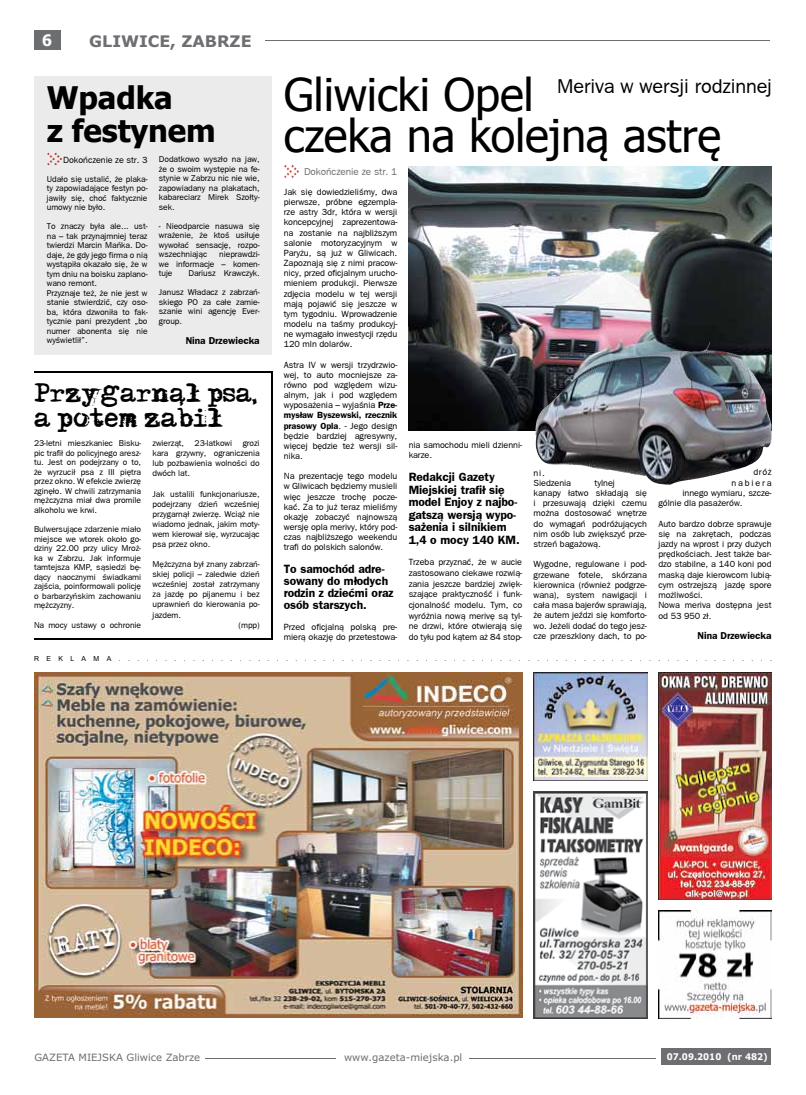
<style>
.page{position:relative;width:806px;height:1095px;background:#fff}
.page>*{position:absolute;margin:0;border:0;box-sizing:border-box;transform-origin:0 0}
.t1{font:45px/41.4px "Tahoma";letter-spacing:-.005em;color:#000}
.t2{font:700 31px/32.8px "Tahoma";letter-spacing:-.005em;color:#000}
.t3{font:24px "Maszyna";letter-spacing:-.005em;color:#000}
.t4{font:23.5px "Maszyna";letter-spacing:-.005em;color:#000}
.t5{font:20px "Frankfurt Gothic";letter-spacing:-.005em;color:#000}
.t6{font:700 16px "Verdana";color:#6d6e71}
.t7{font:700 16px "Verdana";color:#fff;scale:.92 1}
.t8{font:700 12px/12.5px "Frankfurt Gothic";letter-spacing:-.005em;color:#000}
.t9{font:10.1px "Verdana";color:#6d6e71}
.t10{font:700 10px "Frankfurt Gothic";letter-spacing:-.005em;color:#000}
.t11{font:10px "Frankfurt Gothic";letter-spacing:-.005em;color:#6d6e71}
.t12{font:700 9.3px "Verdana";color:#fff;scale:.92 1}
.t13{font:9px/10.1px "Frankfurt Gothic";letter-spacing:-.005em;color:#000}
.t14{font:9px "Frankfurt Gothic";letter-spacing:.2em;color:#000}
.t15{font:8.5px/9.5px "Frankfurt Gothic";letter-spacing:-.005em;color:#000;text-align:justify}
.t16{font:6.9px "PL Arial";letter-spacing:1.07em;color:#000}
.s1{font-weight:700}
</style>
<div class="page">
<div style="left:34px;top:77px;width:237px;height:277px;background:#ebebec"></div>
<div style="left:34px;top:31px;width:27px;height:19px;background:#6d6e71"></div>
<hr style="left:266px;top:40px;width:503px;height:1px;background:#6d6e71">
<div style="left:661px;top:1048px;width:109px;height:16px;background:#6d6e71"></div>
<hr style="left:468px;top:1057px;width:187px;height:1px;background:#6d6e71">
<hr style="left:205px;top:1057px;width:131px;height:1px;background:#6d6e71">
<img style="left:284px;top:165px;width:15px;height:13px">
<img style="left:533px;top:672px;width:113px;height:108px">
<img style="left:658px;top:910px;width:113px;height:108px">
<img style="left:34px;top:672px;width:488px;height:345px">
<img style="left:533px;top:791px;width:113px;height:227px">
<img style="left:658px;top:672px;width:113px;height:227px">
<img style="left:408px;top:167px;width:363px;height:264px">
<img style="left:533px;top:342px;width:238px;height:142px">
<img style="left:47px;top:152px;width:15px;height:14px">
<hr style="left:34px;top:372px;width:238px;height:1px;background:#000">
<hr style="left:271px;top:372px;width:1px;height:267px;background:#000">
<hr style="left:34px;top:638px;width:238px;height:1px;background:#000">
<h3 class="t7" style="left:42px;top:34px;width:13px">6</h3>
<h3 class="t6" style="left:89px;top:35px;width:164px">GLIWICE, ZABRZE</h3>
<h2 class="t2" style="left:47px;top:79px;width:170px">Wpadka<br>z festynem</h2>
<p class="t13" style="left:63px;top:154px;width:86px">Dokończenie ze str. 3</p>
<p class="t15" style="left:47px;top:174px;width:102px">Udało się ustalić, że plaka&shy;ty zapowiadające festyn po&shy;jawiły się, choć faktycznie umowy nie było.</p>
<p class="t15" style="left:47px;top:221px;width:102px;text-align:left">To znaczy była ale... ust&shy;na – tak przynajmniej teraz twierdzi Marcin Mańka. Do&shy;daje, że gdy jego firma o nią wystąpiła okazało się, że w tym dniu na boisku zaplano&shy;wano remont.<br>Przyznaje też, że nie jest w stanie stwierdzić, czy oso&shy;ba, która dzwoniła to fak&shy;tycznie pani prezydent „bo numer abonenta się nie wyświetlił”.</p>
<p class="t15" style="left:159px;top:154px;width:102px">Dodatkowo wyszło na jaw, że o swoim występie na fe&shy;stynie w Zabrzu nic nie wie, zapowiadany na plakatach, kabareciarz Mirek Szołty&shy;sek.</p>
<p class="t15" style="left:159px;top:221px;width:102px">- Nieodparcie nasuwa się wrażenie, że ktoś usiłuje wywołać sensację, rozpo&shy;wszechniając</p>
<p class="t15" style="left:159px;top:249px;width:102px;text-indent:60px">nieprawdzi&shy;we informacje – komen&shy;tuje</p>
<p class="t15" style="left:188px;top:268px;width:73px">Dariusz Krawczyk.</p>
<p class="t15" style="left:159px;top:287px;width:102px">Janusz Władacz z zabrzań&shy;skiego PO za całe zamie&shy;szanie wini agencję Ever&shy;group.</p>
<p class="t10" style="left:186px;top:335px;width:75px">Nina Drzewiecka</p>
<h3 class="t4" style="left:34px;top:379px;width:226px">Przygarnął psa,</h3>
<h3 class="t3" style="left:34px;top:404px;width:190px">a potem zabił</h3>
<p class="t15" style="left:34px;top:438px;width:109px">23-letni mieszkaniec Bisku&shy;pic trafił do policyjnego aresz&shy;tu. Jest on podejrzany o to, że wyrzucił psa z III piętra przez okno. W efekcie zwierzę zginęło. W chwili zatrzymania mężczyzna miał dwa promile alkoholu we krwi.</p>
<p class="t15" style="left:34px;top:524px;width:109px">Bulwersujące zdarzenie miało miejsce we wtorek około go&shy;dziny 22.00 przy ulicy Mroż&shy;ka w Zabrzu. Jak informuje tamtejsza KMP, sąsiedzi bę&shy;dący naocznymi świadkami zajścia, poinformowali policję o barbarzyńskim zachowaniu mężczyzny.</p>
<p class="t15" style="left:34px;top:619px;width:109px">Na mocy ustawy o ochronie</p>
<p class="t15" style="left:152px;top:438px;width:109px;line-height:10.1px">zwierząt, 23-latkowi grozi kara grzywny, ograniczenia lub pozbawienia wolności do dwóch lat.</p>
<p class="t15" style="left:152px;top:488px;width:109px;line-height:10.1px">Jak ustalili funkcjonariusze, podejrzany dzień wcześniej przygarnął zwierzę. Wciąż nie wiadomo jednak, jakim moty&shy;wem kierował się, wyrzucając psa przez okno.</p>
<p class="t15" style="left:152px;top:559px;width:108px">Mężczyzna był znany zabrzań-</p>
<p class="t15" style="left:152px;top:569px;width:109px">skiej policji – zaledwie dzień</p>
<p class="t15" style="left:152px;top:579px;width:109px">wcześniej został zatrzymany</p>
<p class="t15" style="left:152px;top:589px;width:109px">za jazdę po pijanemu i bez</p>
<p class="t15" style="left:152px;top:599px;width:109px">uprawnień do kierowania po-</p>
<p class="t15" style="left:152px;top:609px;width:30px">jazdem.</p>
<p class="t15" style="left:238px;top:619px;width:23px">(mpp)</p>
<h1 class="t1" style="left:283px;top:72px;width:438px">Gliwicki Opel<br>czeka na kolejną astrę</h1>
<h3 class="t5" style="left:557px;top:75px;width:216px">Meriva w wersji rodzinnej</h3>
<p class="t11" style="left:304px;top:166px;width:95px">Dokończenie ze str. 1</p>
<p class="t13" style="left:283px;top:187px;width:115px;text-align:justify">Jak się dowiedzieliśmy, dwa pierwsze, próbne egzempla&shy;rze astry 3dr, która w wersji koncepcyjnej zaprezentowa&shy;na zostanie na najbliższym salonie motoryzacyjnym w Paryżu, są już w Gliwicach.<br>Zapoznają się z nimi pracow&shy;nicy, przed oficjalnym urucho&shy;mieniem produkcji. Pierwsze zdjęcia modelu w tej wersji mają pojawić się jeszcze w tym tygodniu. Wprowadzenie modelu na taśmy produkcyj&shy;ne wymagało inwestycji rzędu 120 mln dolarów.</p>
<p class="t13" style="left:283px;top:359px;width:115px;text-align:justify">Astra IV w wersji trzydrzwio&shy;wej, to auto mocniejsze za&shy;równo pod względem wizu&shy;alnym, jak i pod względem wyposażenia – wyjaśnia <span class="s1">Prze&shy;mysław Byszewski, rzecznik prasowy Opla</span>. - Jego design będzie bardziej agresywny, więcej będzie też wersji sil&shy;nika.</p>
<p class="t13" style="left:283px;top:471px;width:115px;text-align:justify">Na prezentację tego modelu w Gliwicach będziemy musieli więc jeszcze trochę pocze&shy;kać. Za to już teraz mieliśmy okazję zobaczyć najnowszą wersję opla merivy, który pod&shy;czas najbliższego weekendu trafi do polskich salonów.</p>
<h3 class="t8" style="left:283px;top:562px;width:111px;line-height:12.1px">To samochód adre&shy;sowany do młodych rodzin z dziećmi oraz osób starszych.</h3>
<p class="t13" style="left:283px;top:621px;width:115px">Przed oficjalną polską pre&shy;mierą okazję do przetestowa-</p>
<p class="t13" style="left:408px;top:439px;width:115px;line-height:10.5px">nia samochodu mieli dzienni&shy;karze.</p>
<h3 class="t8" style="left:408px;top:470px;width:112px">Redakcji Gazety<br>Miejskiej trafił się model Enjoy z najbo&shy;gatszą wersją wypo&shy;sażenia i silnikiem<br>1,4 o mocy 140 KM.</h3>
<p class="t13" style="left:408px;top:556px;width:115px;line-height:10.6px;text-align:justify">Trzeba przyznać, że w aucie zastosowano ciekawe rozwią&shy;zania jeszcze bardziej zwięk&shy;szające praktyczność i funk&shy;cjonalność modelu. Tym, co wyróżnia nową merivę są tyl&shy;ne drzwi, które otwierają się do tyłu pod kątem aż 84 stop-</p>
<p class="t13" style="left:533px;top:467px;width:39px">ni.<br>Siedzenia</p>
<p class="t13" style="left:533px;top:477px;width:115px;text-indent:61px">tylnej<br>kanapy łatwo składają się i przesuwają dzięki czemu można dostosować wnętrze do wymagań podróżujących nim osób lub zwiększyć prze&shy;strzeń bagażową.</p>
<p class="t13" style="left:533px;top:559px;width:115px;text-align:justify">Wygodne, regulowane i pod&shy;grzewane fotele, skórzana kierownica (również podgrze&shy;wana), system nawigacji i cała masa bajerów sprawiają, że autem jeździ się komforto&shy;wo. Jeżeli dodać do tego jesz&shy;cze przeszklony dach, to po-</p>
<p class="t13" style="left:753px;top:467px;width:19px">dróż</p>
<p class="t14" style="left:731px;top:477px;width:41px">nabiera</p>
<p class="t13" style="left:682px;top:487px;width:90px">innego wymiaru, szcze-</p>
<p class="t13" style="left:658px;top:497px;width:86px">gólnie dla pasażerów.</p>
<p class="t13" style="left:658px;top:518px;width:115px">Auto bardzo dobrze sprawuje się na zakrętach, podczas jazdy na wprost i przy dużych prędkościach. Jest także bar&shy;dzo stabilne, a 140 koni pod maską daje kierowcom lubią&shy;cym ostrzejszą jazdę spore możliwości.<br>Nowa meriva dostępna jest od 53 950 zł.</p>
<p class="t10" style="left:697px;top:630px;width:75px">Nina Drzewiecka</p>
<p class="t16" style="left:34px;top:655px;width:739px">REKLAMA.......................................................................</p>
<p class="t9" style="left:34px;top:1053px;width:167px">GAZETA MIEJSKA Gliwice Zabrze</p>
<p class="t9" style="left:344px;top:1053px;width:120px">www.gazeta-miejska.pl</p>
<p class="t12" style="left:666px;top:1052px;width:111px">07.09.2010 (nr 482)</p>
</div>
